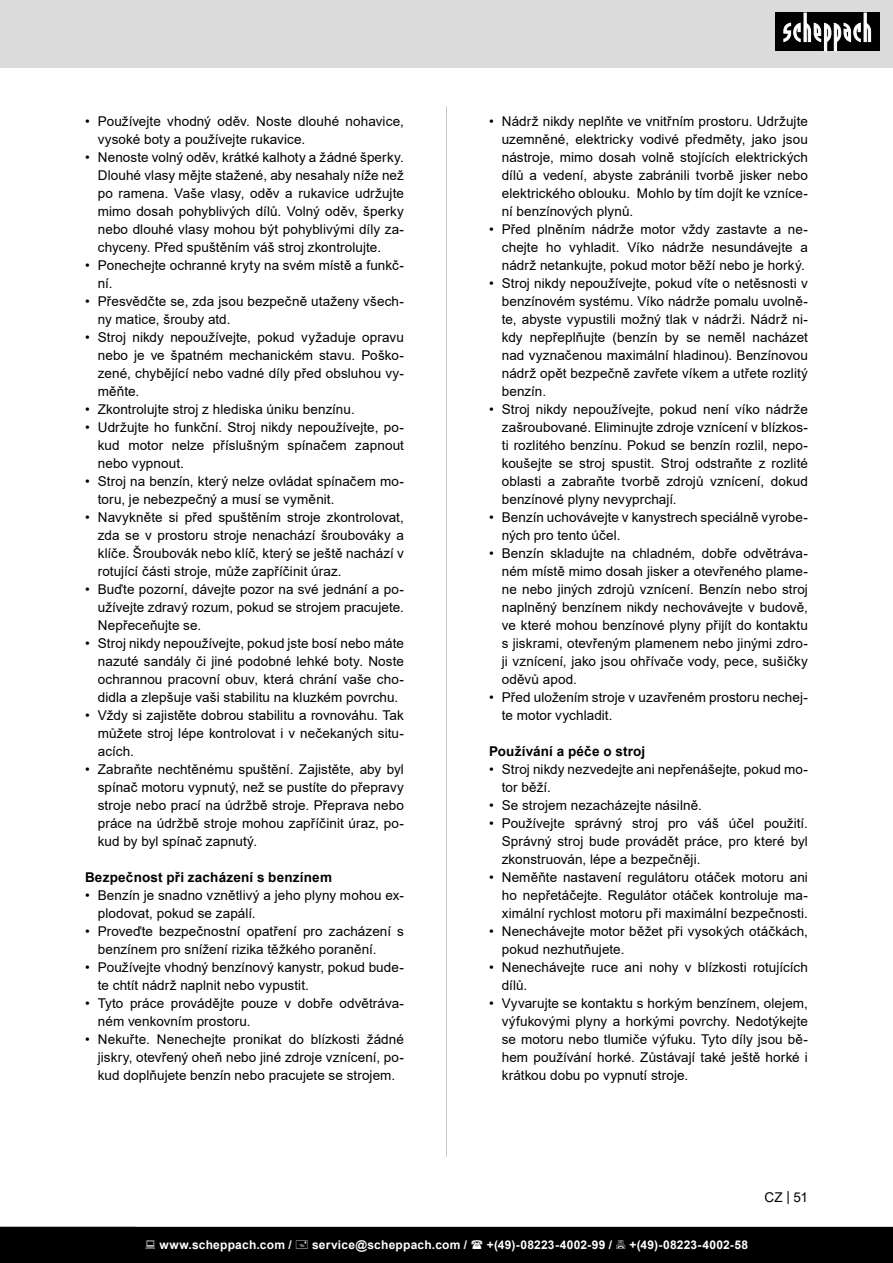
<style>
.page{position:relative;width:893px;height:1263px;background:#fff}
.page>*{position:absolute;margin:0;border:0;box-sizing:border-box;transform-origin:0 0}
.t1{font:13.5px/18px "Arial";letter-spacing:.005em;color:#000;text-align:justify}
.Grundtext_Bold{font:700 13.5px "Arial";letter-spacing:.015em;color:#000}
.Subheadline{font:700 13.5px "Arial";letter-spacing:.015em;color:#000}
.t2{font:700 12px "Arial";letter-spacing:.02em;color:#fff}
</style>
<div class="page">
<div style="left:0;top:0;width:893px;height:67px;background:#dbdbdb"></div>
<div style="left:775px;top:13px;width:105px;height:38px;background:#000"></div>
<svg style="left:783px;top:13px;width:88px;height:38px"></svg>
<hr style="left:446px;top:106px;width:1px;height:1051px;background:#c7c7c7">
<div style="left:0;top:1227px;width:893px;height:36px;background:#000"></div>
<p class="t1" style="left:98px;top:112px;width:308px;text-indent:-13px">• Používejte vhodný oděv. Noste dlouhé nohavice, vysoké boty a používejte rukavice.</p>
<p class="t1" style="left:98px;top:148px;width:308px;text-indent:-13px">• Nenoste volný oděv, krátké kalhoty a žádné šperky.<br>Dlouhé vlasy mějte stažené, aby nesahaly níže než po ramena. Vaše vlasy, oděv a rukavice udržujte mimo dosah pohyblivých dílů. Volný oděv, šperky nebo dlouhé vlasy mohou být pohyblivými díly za&shy;chyceny. Před spuštěním váš stroj zkontrolujte.</p>
<p class="t1" style="left:98px;top:256px;width:308px;text-indent:-13px">• Ponechejte ochranné kryty na svém místě a funkč&shy;ní.</p>
<p class="t1" style="left:98px;top:292px;width:308px;text-indent:-13px">• Přesvědčte se, zda jsou bezpečně utaženy všech&shy;ny matice, šrouby atd.</p>
<p class="t1" style="left:98px;top:328px;width:308px;text-indent:-13px">• Stroj nikdy nepoužívejte, pokud vyžaduje opravu nebo je ve špatném mechanickém stavu. Poško&shy;zené, chybějící nebo vadné díly před obsluhou vy&shy;měňte.</p>
<p class="t1" style="left:85px;top:400px;width:271px">• Zkontrolujte stroj z hlediska úniku benzínu.</p>
<p class="t1" style="left:98px;top:418px;width:308px;text-indent:-13px">• Udržujte ho funkční. Stroj nikdy nepoužívejte, po&shy;kud motor nelze příslušným spínačem zapnout nebo vypnout.</p>
<p class="t1" style="left:98px;top:472px;width:308px;text-indent:-13px">• Stroj na benzín, který nelze ovládat spínačem mo&shy;toru, je nebezpečný a musí se vyměnit.</p>
<p class="t1" style="left:98px;top:508px;width:308px;text-indent:-13px">• Navykněte si před spuštěním stroje zkontrolovat, zda se v prostoru stroje nenachází šroubováky a klíče. Šroubovák nebo klíč, který se ještě nachází v rotující části stroje, může zapříčinit úraz.</p>
<p class="t1" style="left:98px;top:580px;width:308px;text-indent:-13px">• Buďte pozorní, dávejte pozor na své jednání a po&shy;užívejte zdravý rozum, pokud se strojem pracujete.<br>Nepřeceňujte se.</p>
<p class="t1" style="left:98px;top:634px;width:308px;text-indent:-13px">• Stroj nikdy nepoužívejte, pokud jste bosí nebo máte nazuté sandály či jiné podobné lehké boty. Noste ochrannou pracovní obuv, která chrání vaše cho&shy;didla a zlepšuje vaši stabilitu na kluzkém povrchu.</p>
<p class="t1" style="left:98px;top:706px;width:308px;text-indent:-13px">• Vždy si zajistěte dobrou stabilitu a rovnováhu. Tak můžete stroj lépe kontrolovat i v nečekaných situ&shy;acích.</p>
<p class="t1" style="left:98px;top:760px;width:308px;text-indent:-13px">• Zabraňte nechtěnému spuštění. Zajistěte, aby byl spínač motoru vypnutý, než se pustíte do přepravy stroje nebo prací na údržbě stroje. Přeprava nebo práce na údržbě stroje mohou zapříčinit úraz, po&shy;kud by byl spínač zapnutý.</p>
<p class="Grundtext_Bold" style="left:85px;top:868px;width:248px">Bezpečnost při zacházení s benzínem</p>
<p class="t1" style="left:98px;top:886px;width:308px;text-indent:-13px">• Benzín je snadno vznětlivý a jeho plyny mohou ex&shy;plodovat, pokud se zapálí.</p>
<p class="t1" style="left:98px;top:922px;width:308px;text-indent:-13px">• Proveďte bezpečnostní opatření pro zacházení s benzínem pro snížení rizika těžkého poranění.</p>
<p class="t1" style="left:98px;top:958px;width:308px;text-indent:-13px">• Používejte vhodný benzínový kanystr, pokud bude&shy;te chtít nádrž naplnit nebo vypustit.</p>
<p class="t1" style="left:98px;top:994px;width:308px;text-indent:-13px">• Tyto práce provádějte pouze v dobře odvětráva&shy;ném venkovním prostoru.</p>
<p class="t1" style="left:98px;top:1030px;width:308px;text-indent:-13px">• Nekuřte. Nenechejte pronikat do blízkosti žádné jiskry, otevřený oheň nebo jiné zdroje vznícení, po&shy;kud doplňujete benzín nebo pracujete se strojem.</p>
<p class="t1" style="left:502px;top:112px;width:308px;text-indent:-13px">• Nádrž nikdy neplňte ve vnitřním prostoru. Udržujte uzemněné, elektricky vodivé předměty, jako jsou nástroje, mimo dosah volně stojících elektrických dílů a vedení, abyste zabránili tvorbě jisker nebo elektrického oblouku. Mohlo by tím dojít ke vzníce&shy;ní benzínových plynů.</p>
<p class="t1" style="left:502px;top:220px;width:308px;text-indent:-13px">• Před plněním nádrže motor vždy zastavte a ne&shy;chejte ho vyhladit. Víko nádrže nesundávejte a nádrž netankujte, pokud motor běží nebo je horký.</p>
<p class="t1" style="left:502px;top:274px;width:308px;text-indent:-13px">• Stroj nikdy nepoužívejte, pokud víte o netěsnosti v benzínovém systému. Víko nádrže pomalu uvolně&shy;te, abyste vypustili možný tlak v nádrži. Nádrž ni&shy;kdy nepřeplňujte (benzín by se neměl nacházet nad vyznačenou maximální hladinou). Benzínovou nádrž opět bezpečně zavřete víkem a utřete rozlitý benzín.</p>
<p class="t1" style="left:502px;top:400px;width:308px;text-indent:-13px">• Stroj nikdy nepoužívejte, pokud není víko nádrže zašroubované. Eliminujte zdroje vznícení v blízkos&shy;ti rozlitého benzínu. Pokud se benzín rozlil, nepo&shy;koušejte se stroj spustit. Stroj odstraňte z rozlité oblasti a zabraňte tvorbě zdrojů vznícení, dokud benzínové plyny nevyprchají.</p>
<p class="t1" style="left:502px;top:508px;width:308px;text-indent:-13px">• Benzín uchovávejte v kanystrech speciálně vyrobe&shy;ných pro tento účel.</p>
<p class="t1" style="left:502px;top:544px;width:308px;text-indent:-13px">• Benzín skladujte na chladném, dobře odvětráva&shy;ném místě mimo dosah jisker a otevřeného plame&shy;ne nebo jiných zdrojů vznícení. Benzín nebo stroj naplněný benzínem nikdy nechovávejte v budově, ve které mohou benzínové plyny přijít do kontaktu s jiskrami, otevřeným plamenem nebo jinými zdro&shy;ji vznícení, jako jsou ohřívače vody, pece, sušičky oděvů apod.</p>
<p class="t1" style="left:502px;top:688px;width:308px;text-indent:-13px">• Před uložením stroje v uzavřeném prostoru nechej&shy;te motor vychladit.</p>
<p class="Subheadline" style="left:489px;top:742px;width:158px">Používání a péče o stroj</p>
<p class="t1" style="left:502px;top:760px;width:308px;text-indent:-13px">• Stroj nikdy nezvedejte ani nepřenášejte, pokud mo&shy;tor běží.</p>
<p class="t1" style="left:489px;top:796px;width:214px">• Se strojem nezacházejte násilně.</p>
<p class="t1" style="left:502px;top:814px;width:308px;text-indent:-13px">• Používejte správný stroj pro váš účel použití.<br>Správný stroj bude provádět práce, pro které byl zkonstruován, lépe a bezpečněji.</p>
<p class="t1" style="left:502px;top:868px;width:308px;text-indent:-13px">• Neměňte nastavení regulátoru otáček motoru ani ho nepřetáčejte. Regulátor otáček kontroluje ma&shy;ximální rychlost motoru při maximální bezpečnosti.</p>
<p class="t1" style="left:502px;top:922px;width:308px;text-indent:-13px">• Nenechávejte motor běžet při vysokých otáčkách, pokud nezhutňujete.</p>
<p class="t1" style="left:502px;top:958px;width:308px;text-indent:-13px">• Nenechávejte ruce ani nohy v blízkosti rotujících dílů.</p>
<p class="t1" style="left:502px;top:994px;width:308px;text-indent:-13px">• Vyvarujte se kontaktu s horkým benzínem, olejem, výfukovými plyny a horkými povrchy. Nedotýkejte se motoru nebo tlumiče výfuku. Tyto díly jsou bě&shy;hem používání horké. Zůstávají také ještě horké i krátkou dobu po vypnutí stroje.</p>
<p class="t1" style="left:765px;top:1188px;width:45px">CZ | 51</p>
<p class="t2" style="left:159px;top:1236px;width:134px">www.scheppach.com /</p>
<p class="t2" style="left:312px;top:1236px;width:157px">service@scheppach.com /</p>
<p class="t2" style="left:487px;top:1236px;width:127px">+(49)-08223-4002-99 /</p>
<p class="t2" style="left:629px;top:1236px;width:120px">+(49)-08223-4002-58</p>
</div>
